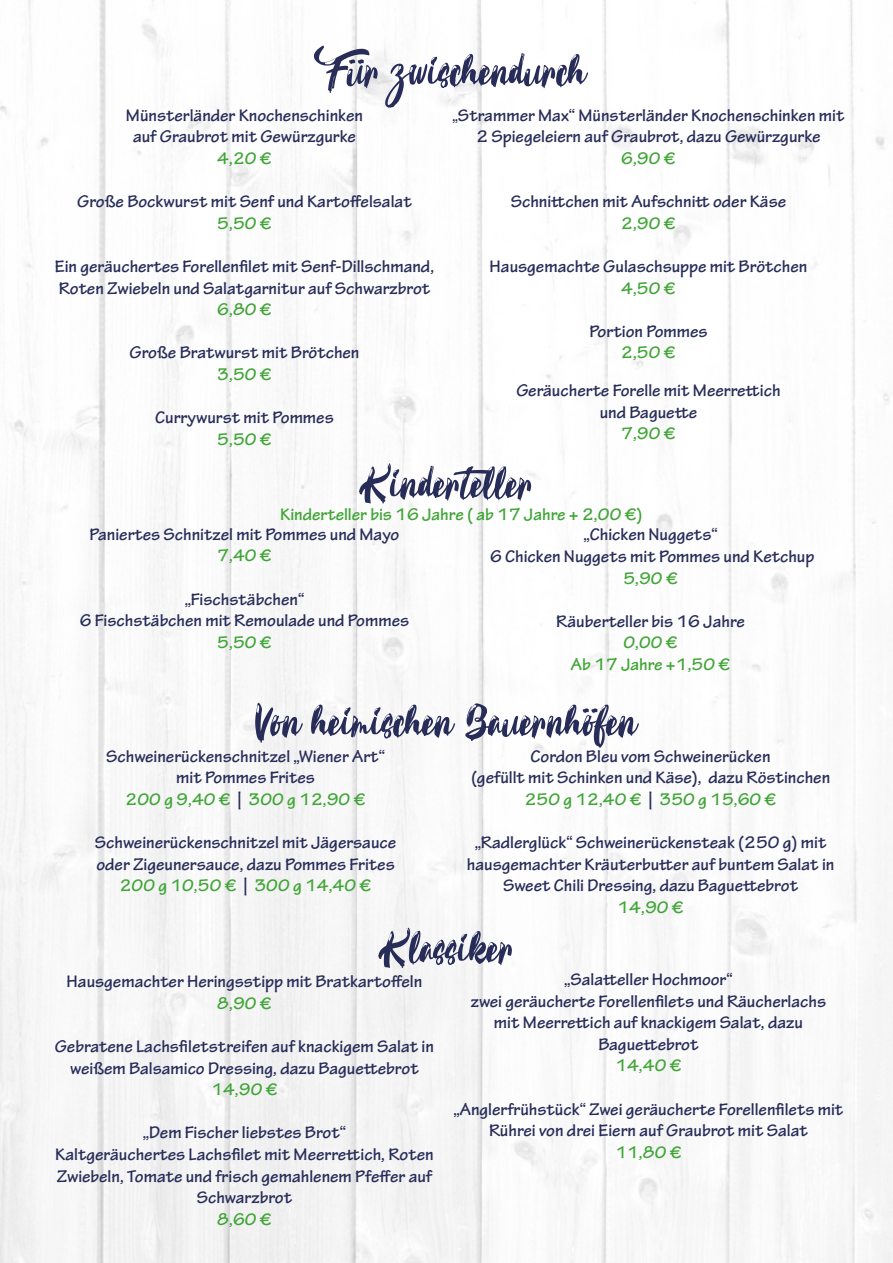
<style>
.page{position:relative;width:893px;height:1263px;background:#fff}
.page>*{position:absolute;margin:0;border:0;box-sizing:border-box;transform-origin:0 0}
.t1{font:54px "Calypsoka";color:#272c58}
.t2{font:700 18px/21.6px "Tekton Pro";color:#272c58;text-align:center}
.t3{font:700 18px/21.6px "Tekton Pro";color:#3fa535;text-align:center}
.s1{font-stretch:condensed}
.s2{color:#3fa535}
</style>
<div class="page">
<svg style="left:359px;top:463px;width:32px;height:41px"></svg>
<svg style="left:378px;top:927px;width:32px;height:41px"></svg>
<svg style="left:583px;top:708px;width:15px;height:5px"></svg>
<svg style="left:349px;top:59px;width:15px;height:5px"></svg>
<h1 class="t1" style="left:306px;top:46px;width:282px">Fur zwischendurch</h1>
<p class="t2" style="left:452px;top:105px;width:393px"><span class="s1">„</span>Strammer Max“ Münsterländer Knochenschinken mit<br>2 Spiegeleiern auf Graubrot, dazu Gewürzgurke</p>
<p class="t3" style="left:621px;top:148px;width:56px">6,90 €</p>
<p class="t2" style="left:511px;top:191px;width:277px">Schnittchen mit Aufschnitt oder Käse</p>
<p class="t3" style="left:621px;top:213px;width:56px">2,90 €</p>
<p class="t2" style="left:490px;top:256px;width:319px">Hausgemachte Gulaschsuppe mit Brötchen</p>
<p class="t3" style="left:621px;top:277px;width:56px">4,50 €</p>
<p class="t2" style="left:589px;top:321px;width:120px">Portion Pommes</p>
<p class="t3" style="left:621px;top:342px;width:56px">2,50 €</p>
<p class="t2" style="left:516px;top:380px;width:266px">Geräucherte Forelle mit Meerrettich und Baguette</p>
<p class="t3" style="left:621px;top:423px;width:56px">7,90 €</p>
<p class="t2" style="left:126px;top:105px;width:239px">Münsterländer Knochenschinken auf Graubrot mit Gewürzgurke</p>
<p class="t3" style="left:217px;top:148px;width:56px">4,20 €</p>
<p class="t2" style="left:77px;top:191px;width:336px">Große Bockwurst mit Senf und Kartoffelsalat</p>
<p class="t3" style="left:217px;top:213px;width:56px">5,50 €</p>
<p class="t2" style="left:55px;top:256px;width:381px;text-align:left">Ein geräuchertes Forellenfilet mit Senf-Dillschmand,<br>Roten Zwiebeln und Salatgarnitur auf Schwarzbrot</p>
<p class="t3" style="left:217px;top:299px;width:56px">6,80 €</p>
<p class="t2" style="left:129px;top:342px;width:232px">Große Bratwurst mit Brötchen</p>
<p class="t3" style="left:217px;top:364px;width:56px">3,50 €</p>
<p class="t2" style="left:155px;top:407px;width:180px">Currywurst mit Pommes</p>
<p class="t3" style="left:217px;top:429px;width:56px">5,50 €</p>
<h1 class="t1" style="left:391px;top:458px;width:145px">inderteller</h1>
<p class="t2" style="left:490px;top:524px;width:326px">„Chicken Nuggets“<br>6 Chicken Nuggets mit Pommes und Ketchup</p>
<p class="t3" style="left:623px;top:567px;width:56px">5,90 €</p>
<p class="t2" style="left:556px;top:611px;width:190px">Räuberteller bis 16 Jahre</p>
<p class="t3" style="left:571px;top:632px;width:161px">0,00 €<br>Ab 17 Jahre +1,50 €</p>
<h1 class="t1" style="left:253px;top:696px;width:386px">Von heimischen Bauernhofen</h1>
<p class="t2" style="left:471px;top:745px;width:361px">Cordon Bleu vom Schweinerücken<br>(gefüllt mit Schinken und Käse), dazu Röstinchen<br><span class="s2">250 g 12,40 €</span> | <span class="s2">350 g 15,60 €</span></p>
<p class="t2" style="left:467px;top:832px;width:369px">„Radlerglück“ Schweinerückensteak (250 g) mit hausgemachter Kräuterbutter auf buntem Salat in<br>Sweet Chili Dressing, dazu Baguettebrot</p>
<p class="t3" style="left:617px;top:897px;width:68px">14,90 €</p>
<h1 class="t1" style="left:410px;top:922px;width:106px">lassiker</h1>
<p class="t2" style="left:471px;top:969px;width:357px">„Salatteller Hochmoor“<br>zwei geräucherte Forellenfilets und Räucherlachs mit Meerrettich auf knackigem Salat, dazu Baguettebrot</p>
<p class="t3" style="left:615px;top:1055px;width:68px">14,40 €</p>
<p class="t2" style="left:453px;top:1098px;width:391px">„Anglerfrühstück“ Zwei geräucherte Forellenfilets mit<br>Rührei von drei Eiern auf Graubrot mit Salat</p>
<p class="t3" style="left:615px;top:1142px;width:68px">11,80 €</p>
<p class="t3" style="left:280px;top:504px;width:364px">Kinderteller bis 16 Jahre ( ab 17 Jahre + 2,00 €)</p>
<p class="t2" style="left:90px;top:523px;width:311px">Paniertes Schnitzel mit Pommes und Mayo</p>
<p class="t3" style="left:217px;top:545px;width:56px">7,40 €</p>
<p class="t2" style="left:80px;top:588px;width:331px">„Fischstäbchen“<br>6 Fischstäbchen mit Remoulade und Pommes</p>
<p class="t3" style="left:217px;top:631px;width:56px">5,50 €</p>
<p class="t2" style="left:106px;top:746px;width:280px">Schweinerückenschnitzel „Wiener Art“ mit Pommes Frites<br><span class="s2">200 g 9,40 €</span> | <span class="s2">300 g 12,90 €</span></p>
<p class="t2" style="left:95px;top:832px;width:303px">Schweinerückenschnitzel mit Jägersauce oder Zigeunersauce, dazu Pommes Frites<br><span class="s2">200 g 10,50 €</span> | <span class="s2">300 g 14,40 €</span></p>
<p class="t2" style="left:67px;top:971px;width:357px">Hausgemachter Heringsstipp mit Bratkartoffeln</p>
<p class="t3" style="left:217px;top:992px;width:56px">8,90 €</p>
<p class="t2" style="left:55px;top:1036px;width:381px">Gebratene Lachsfiletstreifen auf knackigem Salat in weißem Balsamico Dressing, dazu Baguettebrot</p>
<p class="t3" style="left:211px;top:1079px;width:68px">14,90 €</p>
<p class="t2" style="left:55px;top:1122px;width:380px">„Dem Fischer liebstes Brot“<br>Kaltgeräuchertes Lachsfilet mit Meerrettich, Roten Zwiebeln, Tomate und frisch gemahlenem Pfeffer auf Schwarzbrot</p>
<p class="t3" style="left:217px;top:1208px;width:56px">8,60 €</p>
</div>
